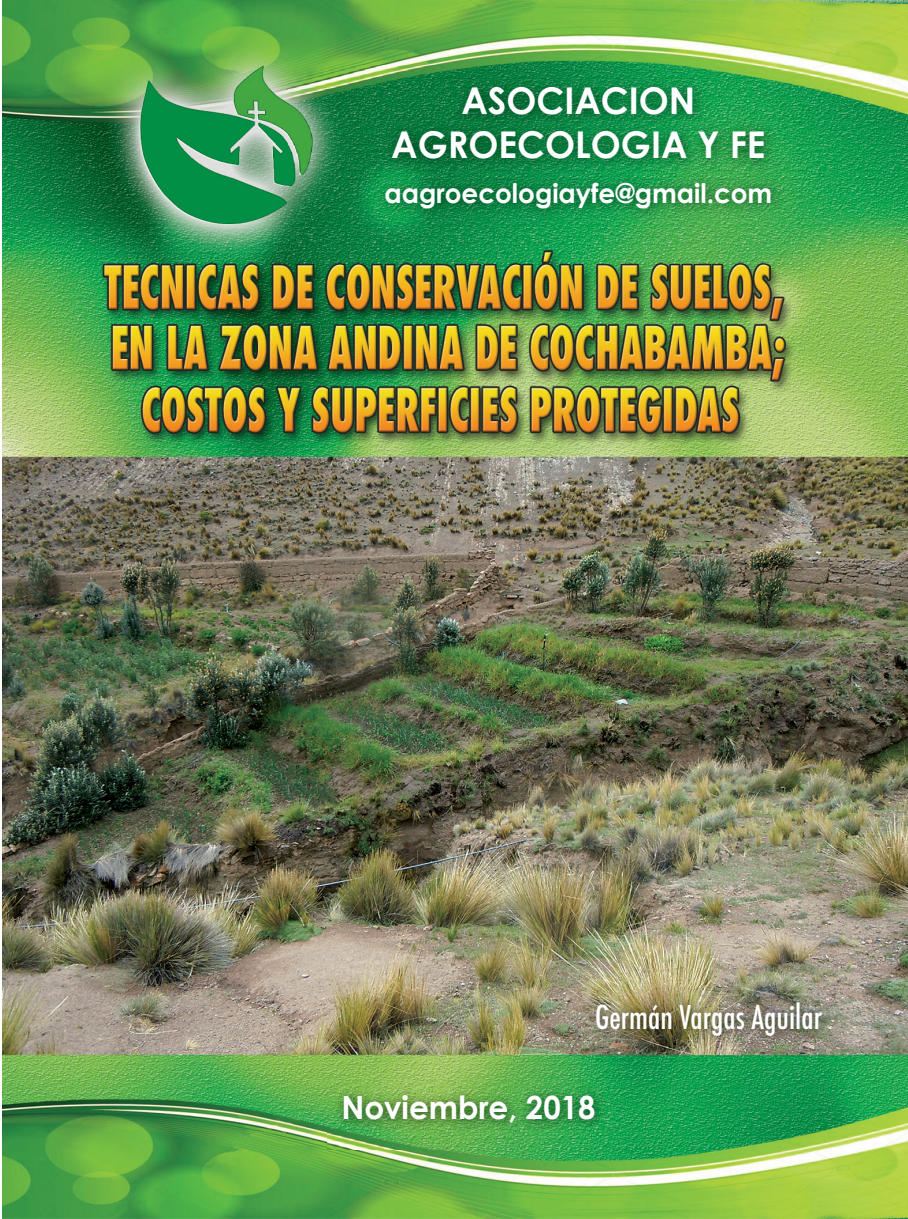
<style>
.page{position:relative;width:908px;height:1219px;background:#fff}
.page>*{position:absolute;margin:0;border:0;box-sizing:border-box;transform-origin:0 0}
.t1{font:700 36.8px/44.2px "Century Gothic";color:#fff;text-align:center}
.t2{font:500 condensed 32px "Futura";color:#fff}
.t3{font:700 32px "Century Gothic";color:#fff}
.t4{font:700 27px "Century Gothic";color:#fff}
</style>
<div class="page">
<img style="left:2px;top:0;width:905px;height:1219px">
<img style="left:288px;top:66px;width:583px;height:197px">
<img style="left:327px;top:1078px;width:292px;height:72px">
<img style="left:581px;top:987px;width:274px;height:73px">
<h1 class="t1" style="left:391px;top:78px;width:376px">ASOCIACION<br>AGROECOLOGIA Y FE</h1>
<p class="t4" style="left:384px;top:176px;width:389px">aagroecologiayfe@gmail.com</p>
<p class="t2" style="left:594px;top:996px;width:228px">Germán Vargas Aguilar</p>
<p class="t3" style="left:341px;top:1087px;width:255px">Noviembre, 2018</p>
</div>
